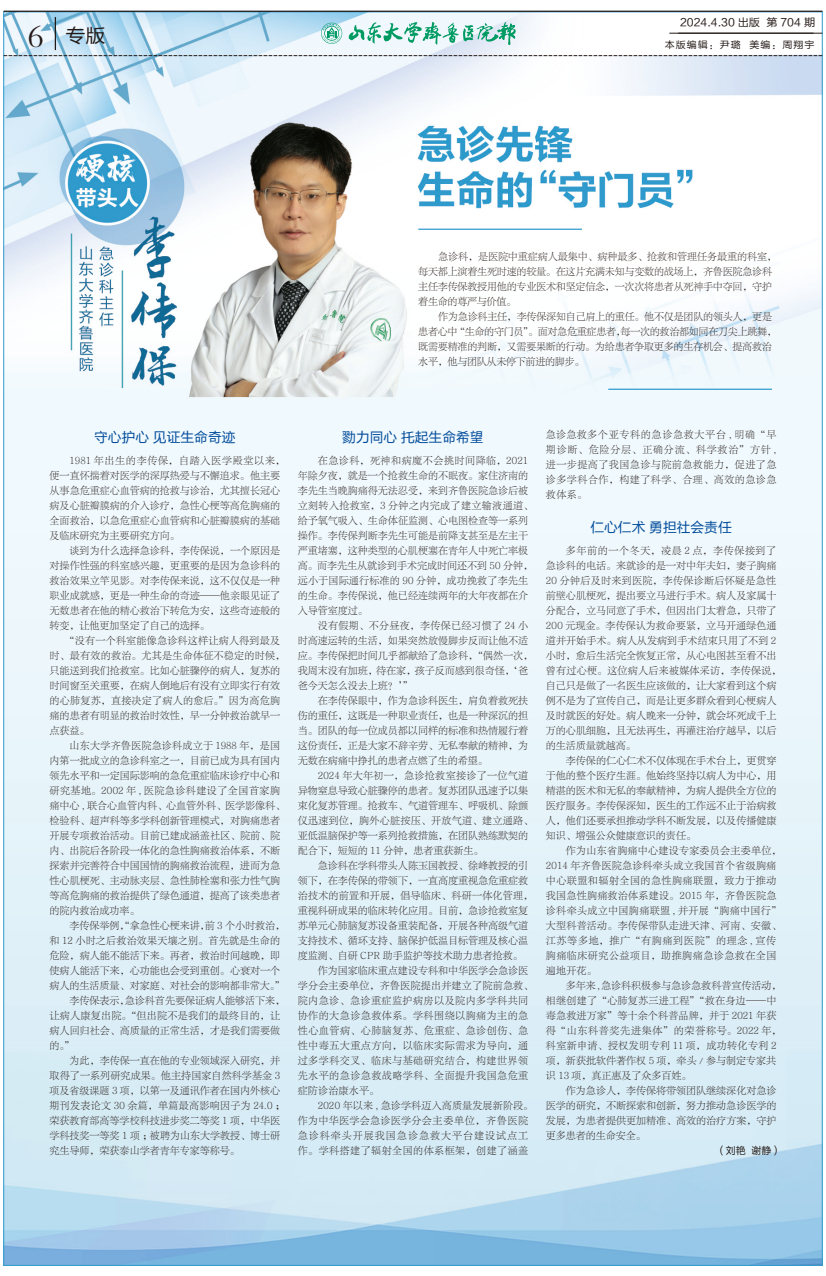
<style>
.page{position:relative;width:826px;height:1276px;background:#fff}
.page>*{position:absolute;margin:0;border:0;box-sizing:border-box;transform-origin:0 0}
.t1{font:33.75px "FZBSK GBK1 0";color:#231916}
.t2{font:19px "FZLTHK GBK1 0";color:#231916;scale:1.05 1}
.段落样式1{font:13.75px "FZLTHK GBK1 0";color:#004b9a}
.t3{font:10.75px "FZLTHK GBK1 0";color:#231916;scale:1.05 1}
.段落样式1-2{font:10px/15px "FZLTSK GBK1 0";color:#231916}
.段落样式1-3{font:10px/15px "FZLTSK GBK1 0";letter-spacing:.05em;color:#231916}
.段落样式1-4{font:10px/15px "FZLTSK GBK1 0";letter-spacing:-.02em;color:#231916}
.段落样式1-5{font:10px/15px "FZLTSK GBK1 0";letter-spacing:.03em;color:#231916}
.段落样式1-6{font:10px/15px "FZLTSK GBK1 0";letter-spacing:.02em;color:#231916}
.段落样式1-7{font:10px "FZLTHK GBK1 0";color:#231916}
.t4{font:9.5px "FZLTHK GBK1 0";letter-spacing:.1em;color:#231916;scale:1.05 1}
</style>
<div class="page">
<img style="left:6px;top:14px;width:814px;height:1249px">
<hr style="left:4px;top:11px;width:818px;height:1px;background:#231916">
<svg style="left:4px;top:55px;width:818px;height:1px"></svg>
<hr style="left:678px;top:33px;width:144px;height:1px;background:#231916">
<hr style="left:55px;top:17px;width:1px;height:33px;background:#231916">
<hr style="left:669px;top:33px;width:144px;height:1px;background:#231916">
<hr style="left:418px;top:229px;width:164px;height:1px;background:#319bcd">
<hr style="left:608px;top:389px;width:164px;height:1px;background:#319bcd">
<svg style="left:348px;top:22px;width:167px;height:23px"></svg>
<svg style="left:321px;top:23px;width:21px;height:21px"></svg>
<p class="t1" style="left:27px;top:18px;width:18px">6</p>
<p class="t2" style="left:65px;top:25px;width:40px">专版</p>
<p class="t3" style="left:680px;top:17px;width:130px">2024.4.30 出版 第 704 期</p>
<p class="t4" style="left:665px;top:39px;width:144px">本版编辑：尹璐 美编：周翔宇</p>
<p class="段落样式1-4" style="left:418px;top:250px;width:360px;text-indent:20px">急诊科，是医院中重症病人最集中、病种最多、抢救和管理任务最重的科室，每天都上演着生死时速的较量。在这片充满未知与变数的战场上，齐鲁医院急诊科主任李传保教授用他的专业医术和坚定信念，一次次将患者从死神手中夺回，守护着生命的尊严与价值。</p>
<p class="段落样式1-4" style="left:418px;top:310px;width:360px;text-indent:20px">作为急诊科主任，李传保深知自己肩上的重任。他不仅是团队的领头人，更是患者心中“生命的守门员”。面对急危重症患者，每一次的救治都如同在刀尖上跳舞，既需要精准的判断，又需要果断的行动。为给患者争取更多的生存机会、提高救治水平，他与团队从未停下前进的脚步。</p>
<p class="段落样式1" style="left:94px;top:429px;width:143px">守心护心 见证生命奇迹</p>
<p class="段落样式1-2" style="left:50px;top:453px;width:237px;text-indent:20px">1981 年出生的李传保，自踏入医学殿堂以来，便一直怀揣着对医学的深厚热爱与不懈追求。他主要从事急危重症心血管病的抢救与诊治，尤其擅长冠心病及心脏瓣膜病的介入诊疗，急性心梗等高危胸痛的全面救治，以急危重症心血管病和心脏瓣膜病的基础及临床研究为主要研究方向。</p>
<p class="段落样式1-2" style="left:50px;top:543px;width:232px;text-align:justify;text-indent:20px">谈到为什么选择急诊科，李传保说，一个原因是对操作性强的科室感兴趣，更重要的是因为急诊科的救治效果立竿见影。对李传保来说，这不仅仅是一种职业成就感，更是一种生命的奇迹——他亲眼见证了无数患者在他的精心救治下转危为安，这些奇迹般的转变，让他更加坚定了自己的选择。</p>
<p class="段落样式1-2" style="left:50px;top:633px;width:237px;text-indent:15px">“没有一个科室能像急诊科这样让病人得到最及时、最有效的救治。尤其是生命体征不稳定的时候，只能送到我们抢救室。比如心脏骤停的病人，复苏的时间窗至关重要，在病人倒地后有没有立即实行有效的心肺复苏，直接决定了病人的愈后。”因为高危胸痛的患者有明显的救治时效性，早一分钟救治就早一点获益。</p>
<p class="段落样式1-2" style="left:50px;top:738px;width:237px;text-indent:20px">山东大学齐鲁医院急诊科成立于 1988 年，是国内第一批成立的急诊科室之一，目前已成为具有国内领先水平和一定国际影响的急危重症临床诊疗中心和研究基地。2002 年 , 医院急诊科建设了全国首家胸痛中心 , 联合心血管内科、心血管外科、医学影像科、检验科、超声科等多学科创新管理模式，对胸痛患者开展专项救治活动。目前已建成涵盖社区、院前、院内、出院后各阶段一体化的急性胸痛救治体系，不断探索并完善符合中国国情的胸痛救治流程，进而为急性心肌梗死、主动脉夹层、急性肺栓塞和张力性气胸等高危胸痛的救治提供了绿色通道，提高了该类患者的院内救治成功率。</p>
<p class="段落样式1-2" style="left:50px;top:918px;width:237px;text-indent:20px">李传保举例，“拿急性心梗来讲，前 3 个小时救治，和 12 小时之后救治效果天壤之别。首先就是生命的危险，病人能不能活下来。再者，救治时间越晚，即使病人能活下来，心功能也会受到重创。心衰对一个病人的生活质量、对家庭、对社会的影响都非常大。”</p>
<p class="段落样式1-2" style="left:50px;top:993px;width:237px;text-indent:20px">李传保表示，急诊科首先要保证病人能够活下来，让病人康复出院。“但出院不是我们的最终目的，让病人回归社会、高质量的正常生活，才是我们需要做的。”</p>
<p class="段落样式1-2" style="left:50px;top:1053px;width:237px;text-indent:20px">为此，李传保一直在他的专业领域深入研究，并取得了一系列研究成果。他主持国家自然科学基金 3项及省级课题 3 项，以第一及通讯作者在国内外核心期刊发表论文 30 余篇，单篇最高影响因子为 24.0 ；荣获教育部高等学校科技进步奖二等奖 1 项，中华医学科技奖一等奖 1 项；被聘为山东大学教授、博士研究生导师，荣获泰山学者青年专家等称号。</p>
<p class="段落样式1" style="left:342px;top:429px;width:143px">勠力同心 托起生命希望</p>
<p class="段落样式1-2" style="left:298px;top:453px;width:237px;text-indent:20px">在急诊科，死神和病魔不会挑时间降临，2021年除夕夜，就是一个抢救生命的不眠夜。家住济南的李先生当晚胸痛得无法忍受，来到齐鲁医院急诊后被立刻转入抢救室，3 分钟之内完成了建立输液通道、给予氧气吸入、生命体征监测、心电图检查等一系列操作。李传保判断李先生可能是前降支甚至是左主干严重堵塞，这种类型的心肌梗塞在青年人中死亡率极高。而李先生从就诊到手术完成时间还不到 50 分钟，远小于国际通行标准的 90 分钟，成功挽救了李先生的生命。李传保说，他已经连续两年的大年夜都在介入导管室度过。</p>
<p class="段落样式1-2" style="left:298px;top:618px;width:237px;text-indent:20px">没有假期、不分昼夜，李传保已经习惯了 24 小时高速运转的生活，如果突然放慢脚步反而让他不适应。李传保把时间几乎都献给了急诊科，“偶然一次，我周末没有加班，待在家，孩子反而感到很奇怪，‘爸爸今天怎么没去上班？’”</p>
<p class="段落样式1-2" style="left:298px;top:693px;width:232px;text-align:justify;text-indent:20px">在李传保眼中，作为急诊科医生，肩负着救死扶伤的重任，这既是一种职业责任，也是一种深沉的担当。团队的每一位成员都以同样的标准和热情履行着这份责任，正是大家不辞辛劳、无私奉献的精神，为无数在病痛中挣扎的患者点燃了生的希望。</p>
<p class="段落样式1-2" style="left:298px;top:768px;width:237px;text-indent:20px">2024 年大年初一，急诊抢救室接诊了一位气道异物窒息导致心脏骤停的患者。复苏团队迅速予以集束化复苏管理。抢救车、气道管理车、呼吸机、除颤仪迅速到位，胸外心脏按压、开放气道、建立通路、亚低温脑保护等一系列抢救措施，在团队熟练默契的配合下，短短的 11 分钟，患者重获新生。</p>
<p class="段落样式1-2" style="left:298px;top:858px;width:237px;text-indent:20px">急诊科在学科带头人陈玉国教授、徐峰教授的引领下，在李传保的带领下，一直高度重视急危重症救治技术的前置和开展，倡导临床、科研一体化管理，重视科研成果的临床转化应用。目前，急诊抢救室复苏单元心肺脑复苏设备重装配备，开展各种高级气道支持技术、循环支持、脑保护低温目标管理及核心温度监测、自研 CPR 助手监护等技术助力患者抢救。</p>
<p class="段落样式1-3" style="left:298px;top:963px;width:237px;text-indent:20px">作为国家临床重点建设专科和中华医学会急诊医学分会主委单位，齐鲁医院提出并建立了院前急救、院内急诊、急诊重症监护病房以及院内多学科共同协作的大急诊急救体系。学科围绕以胸痛为主的急性心血管病、心肺脑复苏、危重症、急诊创伤、急性中毒五大重点方向，以临床实际需求为导向，通过多学科交叉、临床与基础研究结合，构建世界领先水平的急诊急救战略学科、全面提升我国急危重症防诊治康水平。</p>
<p class="段落样式1-3" style="left:298px;top:1098px;width:237px;text-indent:20px">2020 年以来 , 急诊学科迈入高质量发展新阶段。作为中华医学会急诊医学分会主委单位，齐鲁医院急诊科牵头开展我国急诊急救大平台建设试点工作。学科搭建了辐射全国的体系框架，创建了涵盖</p>
<p class="段落样式1-2" style="left:546px;top:427px;width:232px;text-align:justify">急诊急救多个亚专科的急诊急救大平台 , 明确“早期诊断、危险分层、正确分流、科学救治”方针 ,进一步提高了我国急诊与院前急救能力，促进了急诊多学科合作，构建了科学、合理、高效的急诊急救体系。</p>
<p class="段落样式1" style="left:590px;top:519px;width:143px">仁心仁术 勇担社会责任</p>
<p class="段落样式1-2" style="left:546px;top:543px;width:237px;text-indent:20px">多年前的一个冬天，凌晨 2 点，李传保接到了急诊科的电话。来就诊的是一对中年夫妇，妻子胸痛<br>20 分钟后及时来到医院，李传保诊断后怀疑是急性前壁心肌梗死，提出要立马进行手术。病人及家属十分配合，立马同意了手术，但因出门太着急，只带了<br>200 元现金。李传保认为救命要紧，立马开通绿色通道并开始手术。病人从发病到手术结束只用了不到 2小时，愈后生活完全恢复正常，从心电图甚至看不出曾有过心梗。这位病人后来被媒体采访，李传保说，自己只是做了一名医生应该做的，让大家看到这个病例不是为了宣传自己，而是让更多群众看到心梗病人及时就医的好处。病人晚来一分钟，就会坏死成千上万的心肌细胞，且无法再生，再灌注治疗越早，以后的生活质量就越高。</p>
<p class="段落样式1-2" style="left:546px;top:753px;width:232px;text-align:justify;text-indent:20px">李传保的仁心仁术不仅体现在手术台上，更贯穿于他的整个医疗生涯。他始终坚持以病人为中心，用精湛的医术和无私的奉献精神，为病人提供全方位的医疗服务。李传保深知，医生的工作远不止于治病救人，他们还要承担推动学科不断发展，以及传播健康知识、增强公众健康意识的责任。</p>
<p class="段落样式1-5" style="left:546px;top:843px;width:237px;text-indent:20px">作为山东省胸痛中心建设专家委员会主委单位，<br>2014 年齐鲁医院急诊科牵头成立我国首个省级胸痛中心联盟和辐射全国的急性胸痛联盟，致力于推动我国急性胸痛救治体系建设。2015 年，齐鲁医院急诊科牵头成立中国胸痛联盟 , 并开展“胸痛中国行”大型科普活动。李传保带队走进天津、河南、安徽、江苏等多地，推广“有胸痛到医院”的理念 , 宣传胸痛临床研究公益项目，助推胸痛急诊急救在全国遍地开花。</p>
<p class="段落样式1-6" style="left:546px;top:978px;width:237px;text-indent:20px">多年来,急诊科积极参与急诊急救科普宣传活动，相继创建了“心肺复苏三进工程”“救在身边——中毒急救进万家”等十余个科普品牌，并于 2021 年获得“山东科普奖先进集体”的荣誉称号。2022 年，科室新申请、授权发明专利 11 项，成功转化专利 2项，新获批软件著作权 5 项，牵头 / 参与制定专家共识 13 项，真正惠及了众多百姓。</p>
<p class="段落样式1-2" style="left:546px;top:1083px;width:232px;text-align:justify;text-indent:20px">作为急诊人，李传保将带领团队继续深化对急诊医学的研究，不断探索和创新，努力推动急诊医学的发展，为患者提供更加精准、高效的治疗方案，守护更多患者的生命安全。</p>
<p class="段落样式1-7" style="left:715px;top:1145px;width:67px">（刘艳 谢静）</p>
</div>
